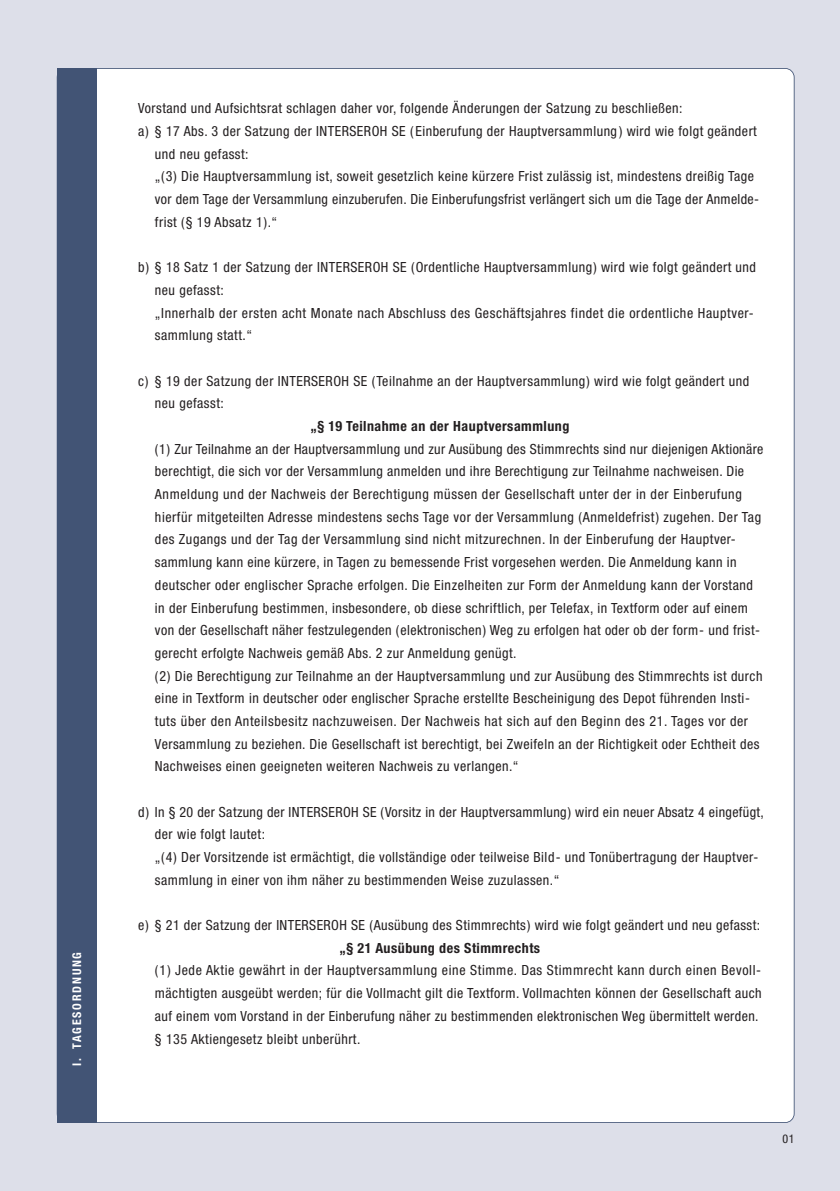
<style>
.page{position:relative;width:840px;height:1191px;background:#fff}
.page>*{position:absolute;margin:0;border:0;box-sizing:border-box;transform-origin:0 0}
.t1{font:condensed 14px/22.6px "Helvetica Neue";letter-spacing:.035em;color:#231f20}
.t2{font:700 condensed 14px "Helvetica Neue";letter-spacing:.035em;color:#231f20}
.t3{font:700 condensed 12px "Helvetica Neue";letter-spacing:.15em;color:#fff}
.t4{font:condensed 12px "Helvetica Neue";color:#231f20}
</style>
<div class="page">
<div style="left:0;top:0;width:839px;height:1191px;background:#dddfe9"></div>
<div style="left:57px;top:69px;width:736px;height:1053px;background:#fff;border-radius:9px"></div>
<div style="left:57px;top:68px;width:39px;height:1055px;background:#425475"></div>
<p class="t3" style="left:73px;top:1066px;width:116px;rotate:-90deg">I. TAGESORDNUNG</p>
<p class="t1" style="left:138px;top:98px;width:545px">Vorstand und Aufsichtsrat schlagen daher vor, folgende Änderungen der Satzung zu beschließen:</p>
<p class="t1" style="left:138px;top:121px;width:620px">a) § 17 Abs. 3 der Satzung der INTERSEROH SE (Einberufung der Hauptversammlung) wird wie folgt geändert</p>
<p class="t1" style="left:155px;top:144px;width:95px">und neu gefasst:</p>
<p class="t1" style="left:155px;top:166px;width:600px">„(3) Die Hauptversammlung ist, soweit gesetzlich keine kürzere Frist zulässig ist, mindestens dreißig Tage</p>
<p class="t1" style="left:155px;top:189px;width:605px">vor dem Tage der Versammlung einzuberufen. Die Einberufungsfrist verlängert sich um die Tage der Anmelde-</p>
<p class="t1" style="left:155px;top:212px;width:124px">frist (§ 19 Absatz 1).“</p>
<p class="t1" style="left:155px;top:257px;width:602px;text-indent:-17px">b) § 18 Satz 1 der Satzung der INTERSEROH SE (Ordentliche Hauptversammlung) wird wie folgt geändert und neu gefasst:<br>„Innerhalb der ersten acht Monate nach Abschluss des Geschäftsjahres findet die ordentliche Hauptver&shy;sammlung statt.“</p>
<p class="t1" style="left:155px;top:370px;width:595px;text-indent:-17px">c) § 19 der Satzung der INTERSEROH SE (Teilnahme an der Hauptversammlung) wird wie folgt geändert und neu gefasst:</p>
<p class="t2" style="left:310px;top:421px;width:260px">„§ 19 Teilnahme an der Hauptversammlung</p>
<p class="t1" style="left:155px;top:438px;width:609px">(1) Zur Teilnahme an der Hauptversammlung und zur Ausübung des Stimmrechts sind nur diejenigen Aktionäre berechtigt, die sich vor der Versammlung anmelden und ihre Berechtigung zur Teilnahme nachweisen. Die Anmeldung und der Nachweis der Berechtigung müssen der Gesellschaft unter der in der Einberufung hierfür mitgeteilten Adresse mindestens sechs Tage vor der Versammlung (Anmeldefrist) zugehen. Der Tag des Zugangs und der Tag der Versammlung sind nicht mitzurechnen. In der Einberufung der Hauptver&shy;sammlung kann eine kürzere, in Tagen zu bemessende Frist vorgesehen werden. Die Anmeldung kann in deutscher oder englischer Sprache erfolgen. Die Einzelheiten zur Form der Anmeldung kann der Vorstand in der Einberufung bestimmen, insbesondere, ob diese schriftlich, per Telefax, in Textform oder auf einem von der Gesellschaft näher festzulegenden (elektronischen) Weg zu erfolgen hat oder ob der form- und frist&shy;gerecht erfolgte Nachweis gemäß Abs. 2 zur Anmeldung genügt.<br>(2) Die Berechtigung zur Teilnahme an der Hauptversammlung und zur Ausübung des Stimmrechts ist durch eine in Textform in deutscher oder englischer Sprache erstellte Bescheinigung des Depot führenden Insti&shy;tuts über den Anteilsbesitz nachzuweisen. Der Nachweis hat sich auf den Beginn des 21. Tages vor der Versammlung zu beziehen. Die Gesellschaft ist berechtigt, bei Zweifeln an der Richtigkeit oder Echtheit des Nachweises einen geeigneten weiteren Nachweis zu verlangen.“</p>
<p class="t1" style="left:155px;top:801px;width:610px;text-indent:-17px">d) In § 20 der Satzung der INTERSEROH SE (Vorsitz in der Hauptversammlung) wird ein neuer Absatz 4 eingefügt, der wie folgt lautet:<br>„(4) Der Vorsitzende ist ermächtigt, die vollständige oder teilweise Bild- und Tonübertragung der Hauptver&shy;sammlung in einer von ihm näher zu bestimmenden Weise zuzulassen.“</p>
<p class="t1" style="left:138px;top:915px;width:623px">e) § 21 der Satzung der INTERSEROH SE (Ausübung des Stimmrechts) wird wie folgt geändert und neu gefasst:</p>
<p class="t2" style="left:339px;top:942px;width:202px">„§ 21 Ausübung des Stimmrechts</p>
<p class="t1" style="left:155px;top:960px;width:608px">(1) Jede Aktie gewährt in der Hauptversammlung eine Stimme. Das Stimmrecht kann durch einen Bevoll&shy;mächtigten ausgeübt werden; für die Vollmacht gilt die Textform. Vollmachten können der Gesellschaft auch auf einem vom Vorstand in der Einberufung näher zu bestimmenden elektronischen Weg übermittelt werden. § 135 Aktiengesetz bleibt unberührt.</p>
<p class="t4" style="left:782px;top:1134px;width:14px">01</p>
</div>
